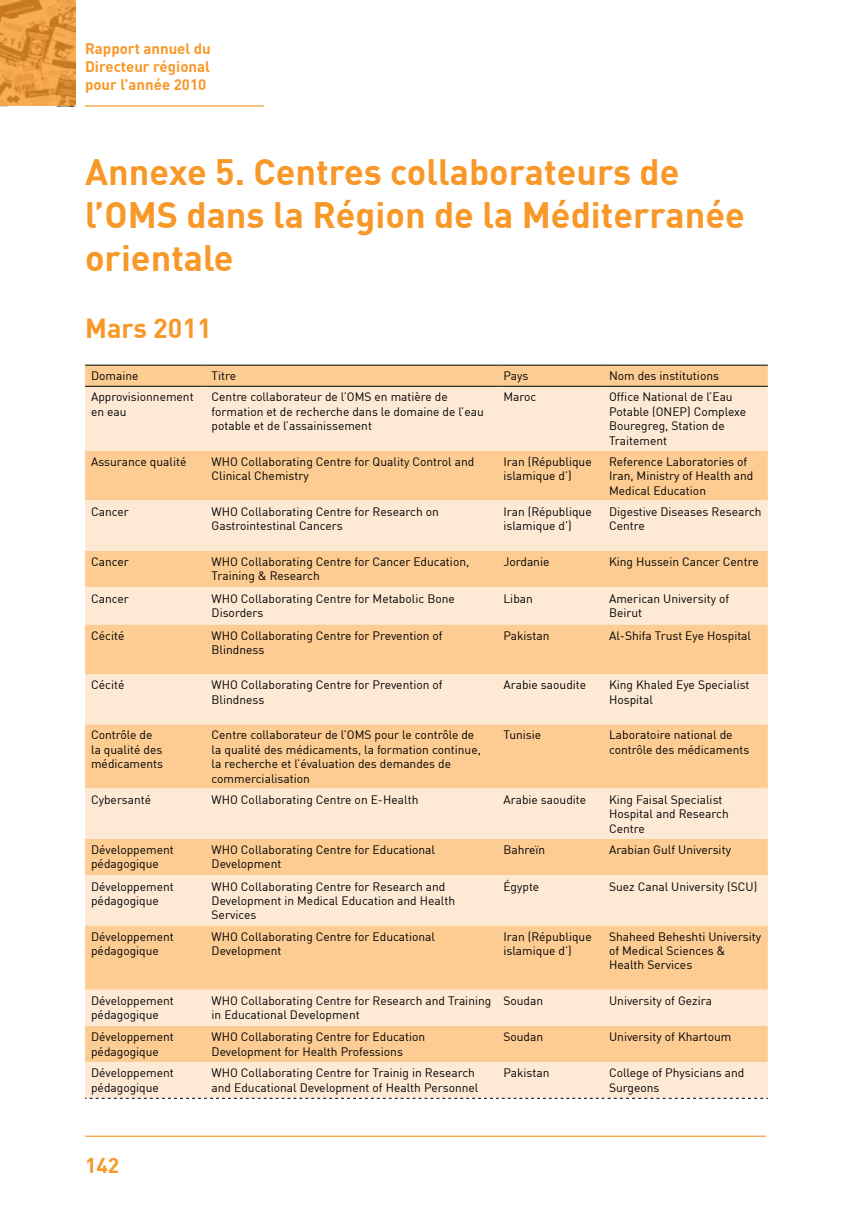
<style>
.page{position:relative;width:851px;height:1221px;background:#fff}
.page>*{position:absolute;margin:0;border:0;box-sizing:border-box;transform-origin:0 0}
.t1{font:700 36px/43.2px "DIN";color:#f89828}
.t2{font:700 27px "DIN";color:#f89828}
.t3{font:700 21px "DIN";color:#f89828}
.t4{font:700 15px/18px "DIN";color:#f89828;text-align:justify}
.t5{font:12px/14.4px "DIN";color:#000}
</style>
<div class="page">
<hr style="left:85px;top:1135px;width:680px;height:1px;background:#f9ad53">
<hr style="left:85px;top:105px;width:179px;height:2px;background:#f9ad53">
<div style="left:85px;top:366px;width:682px;height:20px;background:#fccc93"></div>
<svg style="left:85px;top:387px;width:682px;height:710px;background:#fddbb5"></svg>
<svg style="left:85px;top:1097px;width:682px;height:1px"></svg>
<hr style="left:85px;top:365px;width:120px;height:1px;background:#000">
<hr style="left:205px;top:365px;width:292px;height:1px;background:#000">
<hr style="left:497px;top:365px;width:106px;height:1px;background:#000">
<hr style="left:603px;top:365px;width:164px;height:1px;background:#000">
<hr style="left:85px;top:386px;width:120px;height:1px;background:#000">
<hr style="left:205px;top:386px;width:292px;height:1px;background:#000">
<hr style="left:497px;top:386px;width:106px;height:1px;background:#000">
<hr style="left:603px;top:386px;width:164px;height:1px;background:#000">
<svg style="left:0;top:0;width:75px;height:106px;background:#e4983e"></svg>
<p class="t4" style="left:85px;top:39px;width:127px">Rapport annuel du Directeur régional pour l’année 2010</p>
<h1 class="t1" style="left:85px;top:149px;width:661px">Annexe 5. Centres collaborateurs de l’OMS dans la Région de la Méditerranée orientale</h1>
<h2 class="t2" style="left:85px;top:310px;width:128px">Mars 2011</h2>
<p class="t5" style="left:91px;top:368px;width:49px">Domaine</p>
<p class="t5" style="left:211px;top:368px;width:26px">Titre</p>
<p class="t5" style="left:503px;top:368px;width:27px">Pays</p>
<p class="t5" style="left:609px;top:368px;width:111px">Nom des institutions</p>
<p class="t5" style="left:91px;top:389px;width:104px">Approvisionnement en eau</p>
<p class="t5" style="left:211px;top:389px;width:274px">Centre collaborateur de l’OMS en matière de formation et de recherche dans le domaine de l’eau potable et de l’assainissement</p>
<p class="t5" style="left:503px;top:389px;width:34px">Maroc</p>
<p class="t5" style="left:609px;top:389px;width:139px">Office National de l’Eau<br>Potable (ONEP) Complexe<br>Bouregreg, Station de<br>Traitement</p>
<p class="t5" style="left:91px;top:454px;width:97px">Assurance qualité</p>
<p class="t5" style="left:211px;top:454px;width:264px">WHO Collaborating Centre for Quality Control and<br>Clinical Chemistry</p>
<p class="t5" style="left:503px;top:454px;width:90px">Iran (République islamique d’)</p>
<p class="t5" style="left:609px;top:454px;width:146px">Reference Laboratories of<br>Iran, Ministry of Health and<br>Medical Education</p>
<p class="t5" style="left:91px;top:504px;width:39px">Cancer</p>
<p class="t5" style="left:211px;top:504px;width:229px">WHO Collaborating Centre for Research on<br>Gastrointestinal Cancers</p>
<p class="t5" style="left:503px;top:504px;width:90px">Iran (République islamique d’)</p>
<p class="t5" style="left:609px;top:504px;width:154px">Digestive Diseases Research<br>Centre</p>
<p class="t5" style="left:91px;top:554px;width:39px">Cancer</p>
<p class="t5" style="left:211px;top:554px;width:259px">WHO Collaborating Centre for Cancer Education,<br>Training &amp; Research</p>
<p class="t5" style="left:503px;top:554px;width:48px">Jordanie</p>
<p class="t5" style="left:609px;top:554px;width:151px">King Hussein Cancer Centre</p>
<p class="t5" style="left:91px;top:591px;width:39px">Cancer</p>
<p class="t5" style="left:211px;top:591px;width:245px">WHO Collaborating Centre for Metabolic Bone<br>Disorders</p>
<p class="t5" style="left:503px;top:591px;width:31px">Liban</p>
<p class="t5" style="left:609px;top:591px;width:122px">American University of<br>Beirut</p>
<p class="t5" style="left:91px;top:627px;width:35px">Cécité</p>
<p class="t5" style="left:211px;top:627px;width:232px">WHO Collaborating Centre for Prevention of<br>Blindness</p>
<p class="t5" style="left:503px;top:627px;width:47px">Pakistan</p>
<p class="t5" style="left:609px;top:627px;width:144px">Al-Shifa Trust Eye Hospital</p>
<p class="t5" style="left:91px;top:677px;width:35px">Cécité</p>
<p class="t5" style="left:211px;top:677px;width:232px">WHO Collaborating Centre for Prevention of<br>Blindness</p>
<p class="t5" style="left:503px;top:677px;width:84px">Arabie saoudite</p>
<p class="t5" style="left:609px;top:677px;width:142px">King Khaled Eye Specialist<br>Hospital</p>
<p class="t5" style="left:91px;top:727px;width:74px">Contrôle de la qualité des médicaments</p>
<p class="t5" style="left:211px;top:727px;width:271px">Centre collaborateur de l’OMS pour le contrôle de la qualité des médicaments, la formation continue, la recherche et l’évaluation des demandes de commercialisation</p>
<p class="t5" style="left:503px;top:727px;width:39px">Tunisie</p>
<p class="t5" style="left:609px;top:727px;width:142px">Laboratoire national de contrôle des médicaments</p>
<p class="t5" style="left:91px;top:792px;width:62px">Cybersanté</p>
<p class="t5" style="left:211px;top:792px;width:208px">WHO Collaborating Centre on E-Health</p>
<p class="t5" style="left:503px;top:792px;width:84px">Arabie saoudite</p>
<p class="t5" style="left:609px;top:792px;width:121px">King Faisal Specialist<br>Hospital and Research<br>Centre</p>
<p class="t5" style="left:91px;top:841px;width:84px">Développement pédagogique</p>
<p class="t5" style="left:211px;top:841px;width:225px">WHO Collaborating Centre for Educational<br>Development</p>
<p class="t5" style="left:503px;top:841px;width:43px">Bahreïn</p>
<p class="t5" style="left:609px;top:841px;width:123px">Arabian Gulf University</p>
<p class="t5" style="left:91px;top:878px;width:84px">Développement pédagogique</p>
<p class="t5" style="left:211px;top:878px;width:245px">WHO Collaborating Centre for Research and<br>Development in Medical Education and Health<br>Services</p>
<p class="t5" style="left:503px;top:878px;width:37px">Égypte</p>
<p class="t5" style="left:609px;top:878px;width:150px">Suez Canal University (SCU)</p>
<p class="t5" style="left:91px;top:928px;width:84px">Développement pédagogique</p>
<p class="t5" style="left:211px;top:928px;width:225px">WHO Collaborating Centre for Educational<br>Development</p>
<p class="t5" style="left:503px;top:928px;width:90px">Iran (République islamique d’)</p>
<p class="t5" style="left:609px;top:928px;width:154px">Shaheed Beheshti University of Medical Sciences &amp;<br>Health Services</p>
<p class="t5" style="left:91px;top:993px;width:84px">Développement pédagogique</p>
<p class="t5" style="left:211px;top:993px;width:281px">WHO Collaborating Centre for Research and Training in Educational Development</p>
<p class="t5" style="left:503px;top:993px;width:41px">Soudan</p>
<p class="t5" style="left:609px;top:993px;width:104px">University of Gezira</p>
<p class="t5" style="left:91px;top:1029px;width:84px">Développement pédagogique</p>
<p class="t5" style="left:211px;top:1029px;width:215px">WHO Collaborating Centre for Education<br>Development for Health Professions</p>
<p class="t5" style="left:503px;top:1029px;width:41px">Soudan</p>
<p class="t5" style="left:609px;top:1029px;width:124px">University of Khartoum</p>
<p class="t5" style="left:91px;top:1065px;width:84px">Développement pédagogique</p>
<p class="t5" style="left:211px;top:1065px;width:268px">WHO Collaborating Centre for Trainig in Research and Educational Development of Health Personnel</p>
<p class="t5" style="left:503px;top:1065px;width:47px">Pakistan</p>
<p class="t5" style="left:609px;top:1065px;width:137px">College of Physicians and<br>Surgeons</p>
<h3 class="t3" style="left:85px;top:1151px;width:36px">142</h3>
</div>
